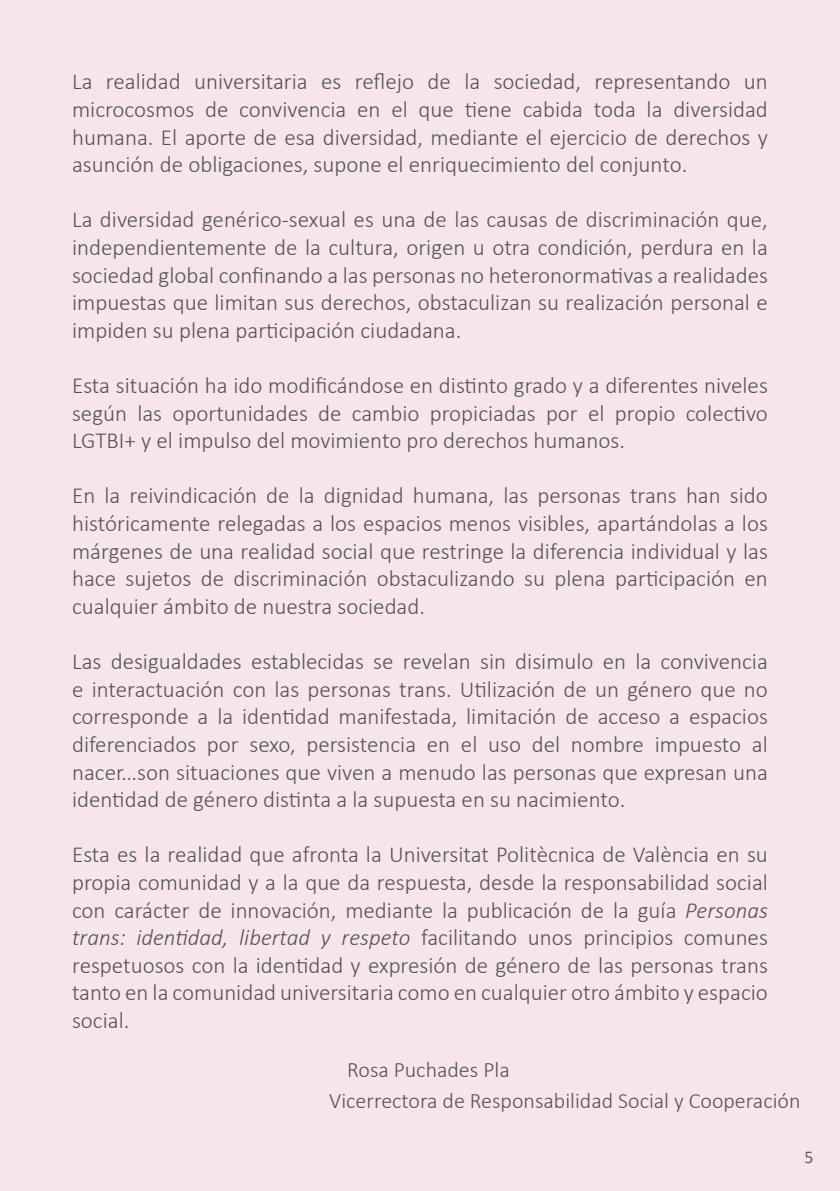
<style>
.page{position:relative;width:840px;height:1191px;background:#fff}
.page>*{position:absolute;margin:0;border:0;box-sizing:border-box;transform-origin:0 0}
.t1{font:300 23px/27.6px "Calibri";color:#535355;text-align:justify}
.t2{font:300 22px/30.6px "Calibri";color:#535355}
.t3{font:18px "Calibri";color:#656568}
.s1{font-style:italic}
</style>
<div class="page">
<div style="left:0;top:0;width:839px;height:1191px;background:#f6e6ec"></div>
<p class="t1" style="left:72px;top:68px;width:697px">La realidad universitaria es reflejo de la sociedad, representando un microcosmos de convivencia en el que tiene cabida toda la diversidad humana. El aporte de esa diversidad, mediante el ejercicio de derechos y asunción de obligaciones, supone el enriquecimiento del conjunto.</p>
<p class="t1" style="left:72px;top:206px;width:697px">La diversidad genérico-sexual es una de las causas de discriminación que, independientemente de la cultura, origen u otra condición, perdura en la sociedad global confinando a las personas no heteronormativas a realidades impuestas que limitan sus derechos, obstaculizan su realización personal e impiden su plena participación ciudadana.</p>
<p class="t1" style="left:72px;top:371px;width:697px">Esta situación ha ido modificándose en distinto grado y a diferentes niveles según las oportunidades de cambio propiciadas por el propio colectivo LGTBI+ y el impulso del movimiento pro derechos humanos.</p>
<p class="t1" style="left:72px;top:482px;width:697px">En la reivindicación de la dignidad humana, las personas trans han sido históricamente relegadas a los espacios menos visibles, apartándolas a los márgenes de una realidad social que restringe la diferencia individual y las hace sujetos de discriminación obstaculizando su plena participación en cualquier ámbito de nuestra sociedad.</p>
<p class="t1" style="left:72px;top:647px;width:697px">Las desigualdades establecidas se revelan sin disimulo en la convivencia e interactuación con las personas trans. Utilización de un género que no corresponde a la identidad manifestada, limitación de acceso a espacios diferenciados por sexo, persistencia en el uso del nombre impuesto al nacer…son situaciones que viven a menudo las personas que expresan una identidad de género distinta a la supuesta en su nacimiento.</p>
<p class="t1" style="left:72px;top:840px;width:697px">Esta es la realidad que afronta la Universitat Politècnica de València en su propia comunidad y a la que da respuesta, desde la responsabilidad social con carácter de innovación, mediante la publicación de la guía <span class="s1">Personas trans: identidad, libertad y respeto</span> facilitando unos principios comunes respetuosos con la identidad y expresión de género de las personas trans tanto en la comunidad universitaria como en cualquier otro ámbito y espacio social.</p>
<p class="t2" style="left:329px;top:1054px;width:472px;text-indent:18px">Rosa Puchades Pla<br>Vicerrectora de Responsabilidad Social y Cooperación</p>
<p class="t3" style="left:803px;top:1144px;width:11px">5</p>
</div>
